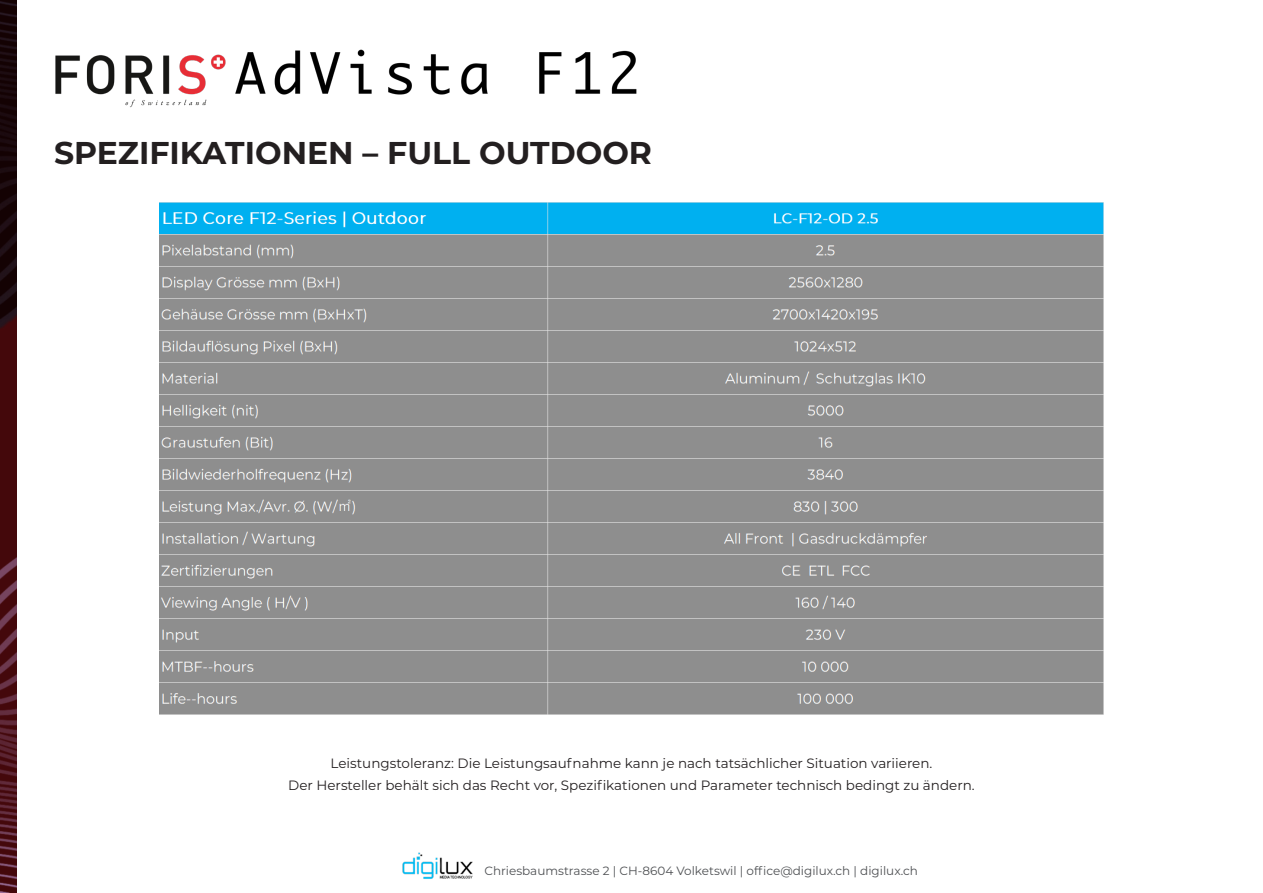
<style>
.page{position:relative;width:1263px;height:893px;background:#fff}
.page>*{position:absolute;margin:0;border:0;box-sizing:border-box;transform-origin:0 0}
.t1{font:700 31.5px "Montserrat";color:#231f20}
.t2{font:13.5px "Montserrat";color:#231f20}
.t3{font:12px "Montserrat";color:#4e5053}
</style>
<div class="page">
<img style="left:0;top:0;width:17px;height:893px">
<img style="left:159px;top:203px;width:945px;height:511px">
<img style="left:55px;top:54px;width:171px;height:54px">
<img style="left:235px;top:49px;width:402px;height:46px">
<img style="left:402px;top:852px;width:71px;height:27px">
<p class="t1" style="left:54px;top:131px;width:600px">SPEZIFIKATIONEN – FULL OUTDOOR</p>
<p class="t2" style="left:331px;top:754px;width:603px">Leistungstoleranz: Die Leistungsaufnahme kann je nach tatsächlicher Situation variieren.</p>
<p class="t2" style="left:288px;top:776px;width:688px">Der Hersteller behält sich das Recht vor, Spezifikationen und Parameter technisch bedingt zu ändern.</p>
<p class="t3" style="left:484px;top:863px;width:435px">Chriesbaumstrasse 2 | CH-8604 Volketswil | office@digilux.ch | digilux.ch</p>
</div>
